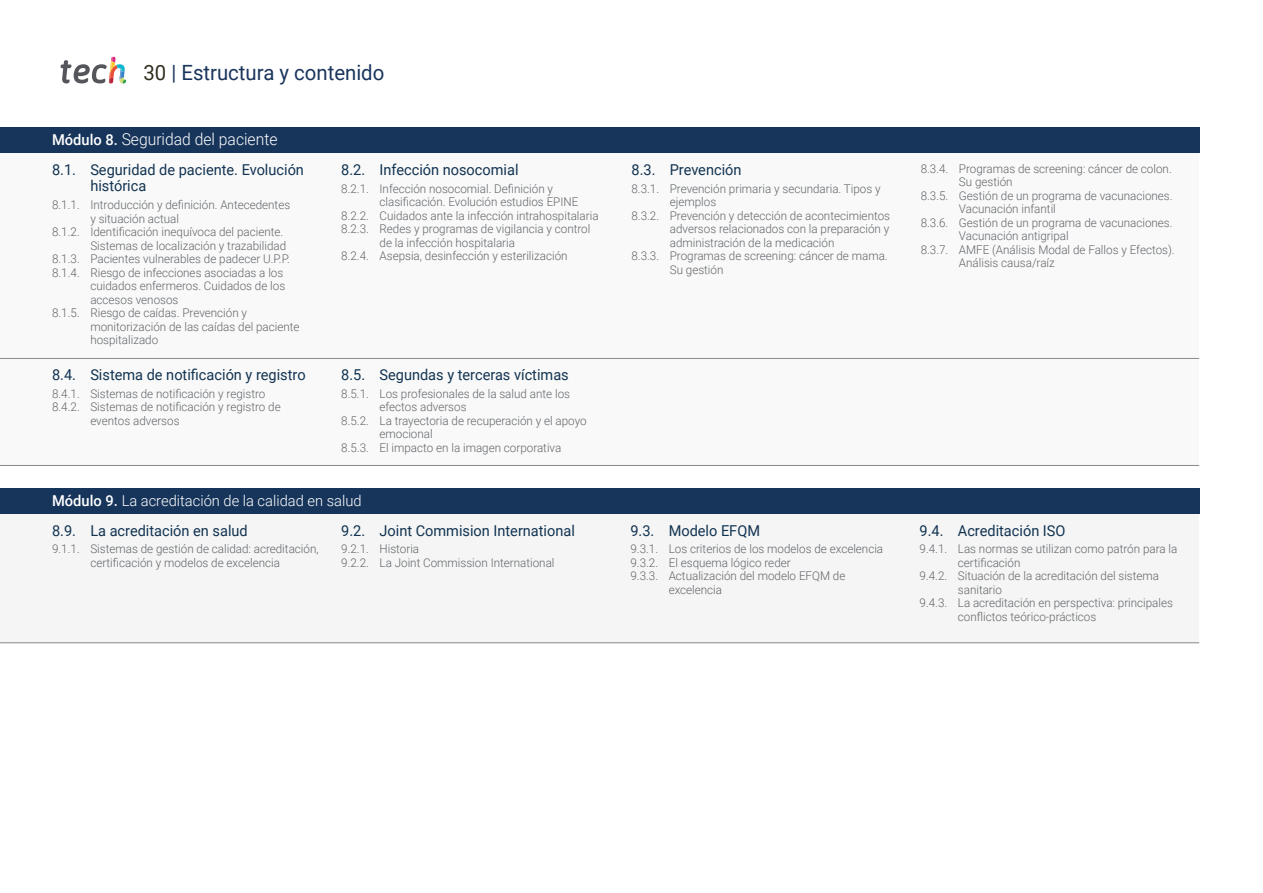
<style>
.page{position:relative;width:1263px;height:893px;background:#fff}
.page>*{position:absolute;margin:0;border:0;box-sizing:border-box;transform-origin:0 0}
.t1{font:21px "Roboto";color:#1a355c}
.t2{font:300 16.5px "Roboto";color:#fff;scale:.95 1}
.t3{font:15px/16.5px "Roboto";color:#123352}
.t4{font:300 15px/29.5px "Roboto";color:#fff}
.t5{font:300 12px/13.5px "Roboto";color:#61646a;text-align:center}
.s1{color:#312e20}
.s2{font-weight:500;font-size:15px}
.s3{font-weight:500}
.s4{font-weight:400;color:#123352}
</style>
<div class="page">
<svg style="left:61px;top:57px;width:65px;height:27px"></svg>
<div style="left:0;top:149px;width:1199px;height:317px;background:#f8f9f8"></div>
<div style="left:0;top:128px;width:1199px;height:25px;background:#17355b"></div>
<hr style="left:0;top:358px;width:1199px;height:1px;background:#878a8e">
<hr style="left:0;top:465px;width:1199px;height:1px;background:#878a8e">
<div style="left:0;top:501px;width:1199px;height:142px;background:#f4f5f4"></div>
<div style="left:0;top:488px;width:1199px;height:26px;background:#17355b"></div>
<hr style="left:0;top:642px;width:1199px;height:1px;background:#878a8e">
<h1 class="t1" style="left:144px;top:57px;width:242px"><span class="s1">30</span> | Estructura y contenido</h1>
<h2 class="t2" style="left:52px;top:128px;width:239px"><span class="s2">Módulo 8.</span> Seguridad del paciente</h2>
<p class="t3" style="left:90px;top:161px;width:215px;text-indent:-38px">8.1. Seguridad de paciente. Evolución histórica</p>
<p class="t5" style="left:52px;top:198px;width:240px">8.1.1. Introducción y definición. Antecedentes</p>
<p class="t5" style="left:90px;top:211px;width:90px">y situación actual</p>
<p class="t5" style="left:52px;top:225px;width:233px">8.1.2. Identificación inequívoca del paciente.</p>
<p class="t5" style="left:90px;top:238px;width:197px">Sistemas de localización y trazabilidad</p>
<p class="t5" style="left:52px;top:252px;width:239px">8.1.3. Pacientes vulnerables de padecer U.P.P.</p>
<p class="t5" style="left:52px;top:265px;width:233px">8.1.4. Riesgo de infecciones asociadas a los</p>
<p class="t5" style="left:90px;top:279px;width:196px">cuidados enfermeros. Cuidados de los</p>
<p class="t5" style="left:90px;top:292px;width:90px">accesos venosos</p>
<p class="t5" style="left:52px;top:306px;width:197px">8.1.5. Riesgo de caídas. Prevención y</p>
<p class="t5" style="left:90px;top:319px;width:211px">monitorización de las caídas del paciente</p>
<p class="t5" style="left:90px;top:333px;width:69px">hospitalizado</p>
<p class="t3" style="left:52px;top:366px;width:255px">8.4. Sistema de notificación y registro</p>
<p class="t5" style="left:52px;top:386px;width:215px">8.4.1. Sistemas de notificación y registro</p>
<p class="t5" style="left:52px;top:400px;width:230px">8.4.2. Sistemas de notificación y registro de</p>
<p class="t5" style="left:90px;top:413px;width:91px">eventos adversos</p>
<p class="t3" style="left:341px;top:161px;width:179px">8.2. Infección nosocomial</p>
<p class="t5" style="left:341px;top:181px;width:213px">8.2.1. Infección nosocomial. Definición y</p>
<p class="t5" style="left:379px;top:195px;width:200px">clasificación. Evolución estudios EPINE</p>
<p class="t5" style="left:341px;top:208px;width:259px">8.2.2. Cuidados ante la infección intrahospitalaria</p>
<p class="t5" style="left:341px;top:222px;width:251px">8.2.3. Redes y programas de vigilancia y control</p>
<p class="t5" style="left:379px;top:235px;width:137px">de la infección hospitalaria</p>
<p class="t5" style="left:341px;top:249px;width:228px">8.2.4. Asepsia, desinfección y esterilización</p>
<p class="t3" style="left:341px;top:366px;width:229px">8.5. Segundas y terceras víctimas</p>
<p class="t5" style="left:341px;top:386px;width:230px">8.5.1. Los profesionales de la salud ante los</p>
<p class="t5" style="left:379px;top:400px;width:89px">efectos adversos</p>
<p class="t5" style="left:341px;top:413px;width:247px">8.5.2. La trayectoria de recuperación y el apoyo</p>
<p class="t5" style="left:379px;top:427px;width:55px">emocional</p>
<p class="t5" style="left:341px;top:440px;width:222px">8.5.3. El impacto en la imagen corporativa</p>
<p class="t4" style="left:52px;top:485px;width:311px"><span class="s3">Módulo 9.</span> La acreditación de la calidad en salud<br><span class="s4">8.9. La acreditación en salud</span></p>
<p class="t5" style="left:52px;top:542px;width:268px">9.1.1. Sistemas de gestión de calidad: acreditación, certificación y modelos de excelencia</p>
<p class="t3" style="left:341px;top:522px;width:235px">9.2. Joint Commision International</p>
<p class="t5" style="left:341px;top:542px;width:215px;text-align:left">9.2.1. Historia<br>9.2.2. La Joint Commission International</p>
<p class="t3" style="left:631px;top:161px;width:112px">8.3. Prevención</p>
<p class="t5" style="left:631px;top:181px;width:251px">8.3.1. Prevención primaria y secundaria. Tipos y</p>
<p class="t5" style="left:670px;top:195px;width:48px">ejemplos</p>
<p class="t5" style="left:631px;top:208px;width:260px">8.3.2. Prevención y detección de acontecimientos</p>
<p class="t5" style="left:670px;top:222px;width:221px">adversos relacionados con la preparación y</p>
<p class="t5" style="left:670px;top:235px;width:166px">administración de la medicación</p>
<p class="t5" style="left:631px;top:249px;width:258px">8.3.3. Programas de screening: cáncer de mama.</p>
<p class="t5" style="left:670px;top:262px;width:55px">Su gestión</p>
<p class="t5" style="left:921px;top:161px;width:253px">8.3.4. Programas de screening: cáncer de colon.</p>
<p class="t5" style="left:959px;top:175px;width:55px">Su gestión</p>
<p class="t5" style="left:921px;top:188px;width:253px">8.3.5. Gestión de un programa de vacunaciones.</p>
<p class="t5" style="left:959px;top:202px;width:98px">Vacunación infantil</p>
<p class="t5" style="left:921px;top:215px;width:253px">8.3.6. Gestión de un programa de vacunaciones.</p>
<p class="t5" style="left:959px;top:229px;width:111px">Vacunación antigripal</p>
<p class="t5" style="left:921px;top:242px;width:255px">8.3.7. AMFE (Análisis Modal de Fallos y Efectos).</p>
<p class="t5" style="left:959px;top:256px;width:97px">Análisis causa/raíz</p>
<p class="t3" style="left:630px;top:522px;width:131px">9.3. Modelo EFQM</p>
<p class="t5" style="left:630px;top:542px;width:254px">9.3.1. Los criterios de los modelos de excelencia</p>
<p class="t5" style="left:630px;top:555px;width:162px">9.3.2. El esquema lógico reder</p>
<p class="t5" style="left:630px;top:569px;width:216px">9.3.3. Actualización del modelo EFQM de</p>
<p class="t5" style="left:669px;top:582px;width:55px">excelencia</p>
<p class="t3" style="left:919px;top:522px;width:147px">9.4. Acreditación ISO</p>
<p class="t5" style="left:919px;top:542px;width:259px">9.4.1. Las normas se utilizan como patrón para la</p>
<p class="t5" style="left:958px;top:555px;width:64px">certificación</p>
<p class="t5" style="left:919px;top:569px;width:241px">9.4.2. Situación de la acreditación del sistema</p>
<p class="t5" style="left:958px;top:582px;width:46px">sanitario</p>
<p class="t5" style="left:919px;top:596px;width:255px">9.4.3. La acreditación en perspectiva: principales</p>
<p class="t5" style="left:958px;top:609px;width:140px">conflictos teórico-prácticos</p>
</div>
